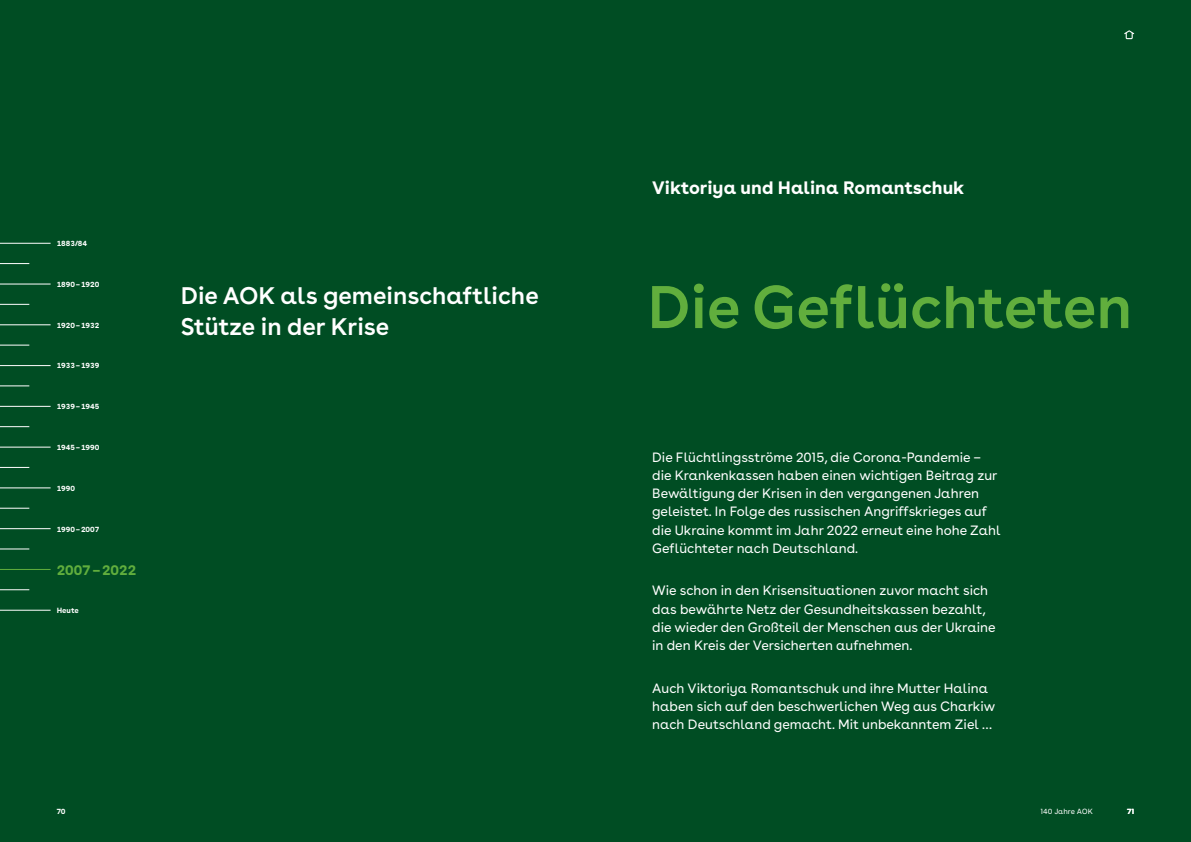
<style>
.page{position:relative;width:1191px;height:842px;background:#004d23}
.page>*{position:absolute;margin:0;border:0;box-sizing:border-box;transform-origin:0 0}
.t1{font:600 60px "AOK Buenos Aires";color:#61ae3d}
.t2{font:600 24px/31px "AOK Buenos Aires";color:#fff}
.t3{font:700 18px "AOK Buenos Aires";color:#fff}
.t4{font:700 14px "AOK Buenos Aires Text";color:#61ae3d}
.t5{font:13.5px/18.2px "AOK Buenos Aires";color:#fff}
.t6{font:700 7.5px "AOK Buenos Aires Text";color:#fff}
.t7{font:7.5px "AOK Buenos Aires Text";color:#fff}
</style>
<div class="page">
<svg style="left:1124px;top:30px;width:10px;height:9px"></svg>
<hr style="left:0;top:243px;width:51px;height:1px;background:#fff">
<hr style="left:0;top:284px;width:51px;height:1px;background:#fff">
<hr style="left:0;top:325px;width:51px;height:1px;background:#fff">
<hr style="left:0;top:365px;width:51px;height:1px;background:#fff">
<hr style="left:0;top:406px;width:51px;height:1px;background:#fff">
<hr style="left:0;top:447px;width:51px;height:1px;background:#fff">
<hr style="left:0;top:488px;width:51px;height:1px;background:#fff">
<hr style="left:0;top:528px;width:51px;height:1px;background:#fff">
<hr style="left:0;top:569px;width:51px;height:1px;background:#61ae3d">
<hr style="left:0;top:610px;width:51px;height:1px;background:#fff">
<svg style="left:0;top:263px;width:29px;height:1px"></svg>
<svg style="left:0;top:304px;width:29px;height:1px"></svg>
<svg style="left:0;top:345px;width:29px;height:1px"></svg>
<svg style="left:0;top:386px;width:29px;height:1px"></svg>
<svg style="left:0;top:426px;width:29px;height:1px"></svg>
<svg style="left:0;top:467px;width:29px;height:1px"></svg>
<svg style="left:0;top:508px;width:29px;height:1px"></svg>
<svg style="left:0;top:549px;width:29px;height:1px"></svg>
<svg style="left:0;top:589px;width:29px;height:1px"></svg>
<p class="t6" style="left:57px;top:237px;width:32px">1883/84</p>
<p class="t6" style="left:57px;top:278px;width:44px">1890–1920</p>
<p class="t6" style="left:57px;top:319px;width:44px">1920–1932</p>
<p class="t6" style="left:57px;top:359px;width:44px">1933–1939</p>
<p class="t6" style="left:57px;top:400px;width:44px">1939–1945</p>
<p class="t6" style="left:57px;top:441px;width:44px">1945–1990</p>
<p class="t6" style="left:57px;top:482px;width:20px">1990</p>
<p class="t6" style="left:57px;top:522px;width:44px">1990–2007</p>
<p class="t4" style="left:57px;top:558px;width:81px">2007–2022</p>
<p class="t6" style="left:57px;top:604px;width:24px">Heute</p>
<h2 class="t2" style="left:181px;top:277px;width:359px">Die AOK als gemeinschaftliche<br>Stütze in der Krise</h2>
<h3 class="t3" style="left:652px;top:173px;width:314px">Viktoriya und Halina Romantschuk</h3>
<h1 class="t1" style="left:647px;top:257px;width:486px">Die Geflüchteten</h1>
<p class="t5" style="left:652px;top:447px;width:350px">Die Flüchtlingsströme 2015, die Corona-Pandemie – die Krankenkassen haben einen wichtigen Beitrag zur Bewältigung der Krisen in den vergangenen Jahren geleistet. In Folge des russischen Angriffskrieges auf die Ukraine kommt im Jahr 2022 erneut eine hohe Zahl Geflüchteter nach Deutschland.</p>
<p class="t5" style="left:652px;top:580px;width:345px">Wie schon in den Krisensituationen zuvor macht sich das bewährte Netz der Gesundheitskassen bezahlt, die wieder den Großteil der Menschen aus der Ukraine in den Kreis der Versicherten aufnehmen.</p>
<p class="t5" style="left:652px;top:677px;width:344px">Auch Viktoriya Romantschuk und ihre Mutter Halina haben sich auf den beschwerlichen Weg aus Charkiw nach Deutschland gemacht. Mit unbekanntem Ziel …</p>
<p class="t6" style="left:57px;top:805px;width:10px">70</p>
<p class="t7" style="left:1040px;top:805px;width:54px">140 Jahre AOK</p>
<p class="t6" style="left:1127px;top:805px;width:9px">71</p>
</div>
